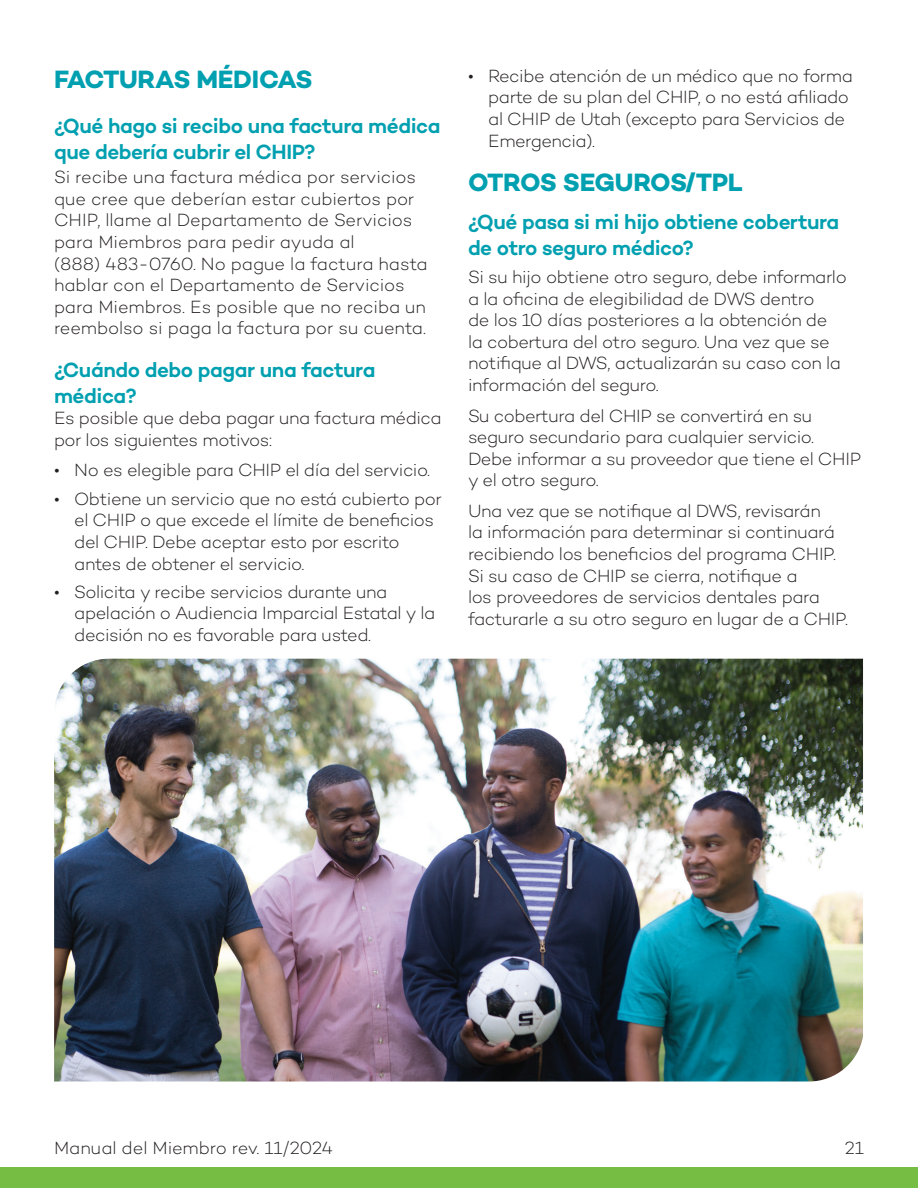
<style>
.page{position:relative;width:918px;height:1188px;background:#fff}
.page>*{position:absolute;margin:0;border:0;box-sizing:border-box;transform-origin:0 0}
.t1{font:700 25.5px "Campton";letter-spacing:-.02em;color:#00a0b0}
.t2{font:600 21px/25.2px "Campton";letter-spacing:-.02em;color:#00a0b0}
.t3{font:300 18px/21.6px "Campton";letter-spacing:-.02em;color:#231f20}
</style>
<div class="page">
<div style="left:0;top:1167px;width:918px;height:21px;background:#75bd43"></div>
<img style="left:54px;top:659px;width:809px;height:423px">
<h2 class="t1" style="left:54px;top:63px;width:260px">FACTURAS MÉDICAS</h2>
<h3 class="t2" style="left:54px;top:113px;width:388px">¿Qué hago si recibo una factura médica que debería cubrir el CHIP?</h3>
<p class="t3" style="left:54px;top:166px;width:375px">Si recibe una factura médica por servicios que cree que deberían estar cubiertos por CHIP, llame al Departamento de Servicios para Miembros para pedir ayuda al<br>(888) 483-0760. No pague la factura hasta hablar con el Departamento de Servicios para Miembros. Es posible que no reciba un reembolso si paga la factura por su cuenta.</p>
<h3 class="t2" style="left:54px;top:357px;width:323px">¿Cuándo debo pagar una factura médica?</h3>
<p class="t3" style="left:54px;top:407px;width:389px">Es posible que deba pagar una factura médica por los siguientes motivos:</p>
<p class="t3" style="left:54px;top:459px;width:378px">• No es elegible para CHIP el día del servicio.</p>
<p class="t3" style="left:74px;top:487px;width:369px;text-indent:-20px">• Obtiene un servicio que no está cubierto por el CHIP o que excede el límite de benefcios del CHIP. Debe aceptar esto por escrito antes de obtener el servicio.</p>
<p class="t3" style="left:74px;top:581px;width:363px;text-indent:-20px">• Solicita y recibe servicios durante una apelación o Audiencia Imparcial Estatal y la decisión no es favorable para usted.</p>
<p class="t3" style="left:488px;top:65px;width:366px;text-indent:-20px">• Recibe atención de un médico que no forma parte de su plan del CHIP, o no está afliado al CHIP de Utah (excepto para Servicios de Emergencia).</p>
<h2 class="t1" style="left:468px;top:166px;width:276px">OTROS SEGUROS/TPL</h2>
<h3 class="t2" style="left:468px;top:209px;width:373px">¿Qué pasa si mi hijo obtiene cobertura de otro seguro médico?</h3>
<p class="t3" style="left:468px;top:266px;width:380px">Si su hijo obtiene otro seguro, debe informarlo a la ofcina de elegibilidad de DWS dentro<br>de los 10 días posteriores a la obtención de la cobertura del otro seguro. Una vez que se notifque al DWS, actualizarán su caso con la información del seguro.</p>
<p class="t3" style="left:468px;top:404px;width:395px">Su cobertura del CHIP se convertirá en su seguro secundario para cualquier servicio.<br>Debe informar a su proveedor que tiene el CHIP y el otro seguro.</p>
<p class="t3" style="left:468px;top:500px;width:382px">Una vez que se notifque al DWS, revisarán<br>la información para determinar si continuará recibiendo los benefcios del programa CHIP.<br>Si su caso de CHIP se cierra, notifque a<br>los proveedores de servicios dentales para facturarle a su otro seguro en lugar de a CHIP.</p>
<p class="t3" style="left:54px;top:1137px;width:280px">Manual del Miembro rev. 11/2024</p>
<p class="t3" style="left:845px;top:1137px;width:21px">21</p>
</div>
